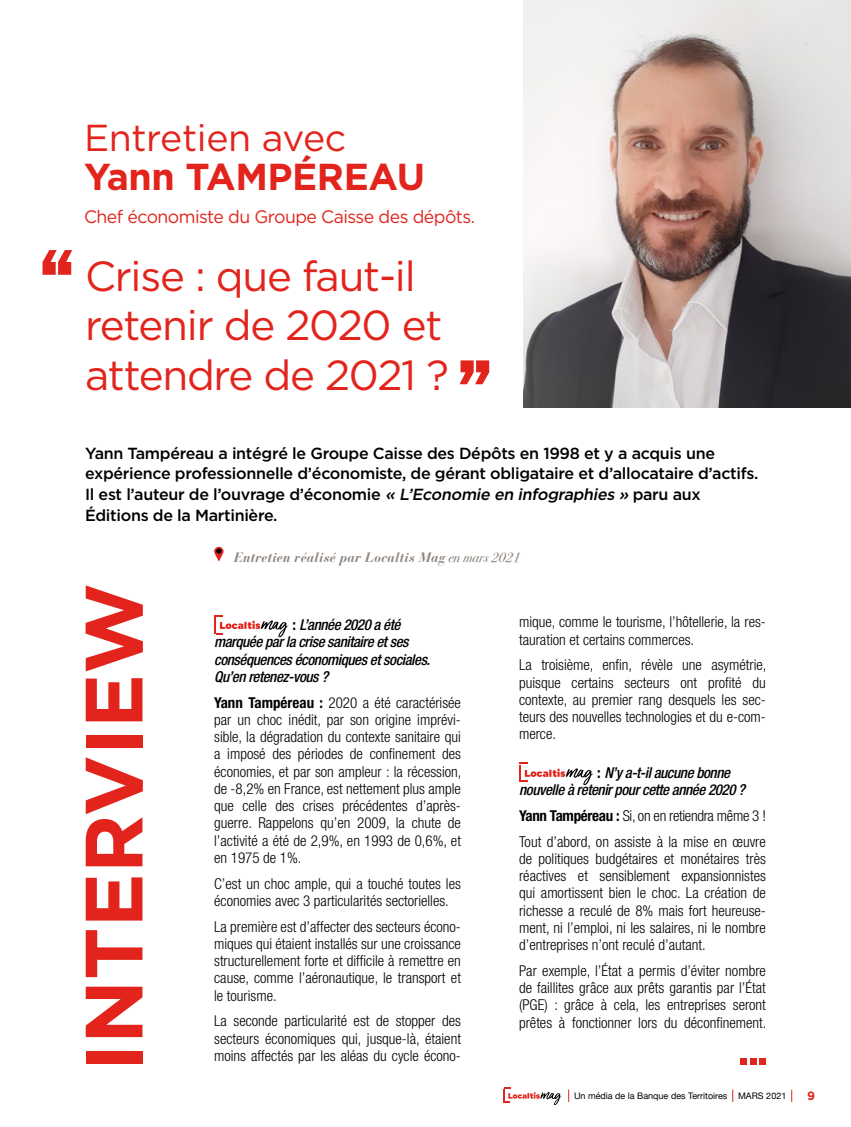
<style>
.page{position:relative;width:851px;height:1127px;background:#fff}
.page>*{position:absolute;margin:0;border:0;box-sizing:border-box;transform-origin:0 0}
.t1{font:700 81px "Gotham HTF";color:#e2241c}
.t2{font:42px/49.5px "Gotham HTF";letter-spacing:-.03em;color:#e2241c}
.t3{font:37.5px "Gotham HTF";letter-spacing:-.01em;color:#e2241c}
.t4{font:700 37.5px "Gotham HTF";letter-spacing:-.01em;color:#e2241c}
.t5{font:18px "Gotham HTF";letter-spacing:-.03em;color:#e2241c}
.t6{font:500 16.05px/20.7px "Gotham HTF";letter-spacing:-.02em;color:#000}
.t7{font:300 condensed 15px/17.2px "Helvetica Neue LT";color:#000;text-align:justify}
.t8{font:italic 500 condensed 15px/17.2px "Helvetica Neue LT";letter-spacing:-.03em;color:#000}
.t9{font:italic 700 13.5px "Bauer Bodoni";letter-spacing:.01em;color:#8c827a}
.t10{font:700 12px "Gotham HTF";color:#e2241c}
.t11{font:9px "Helvetica Neue";color:#000}
.s1{font-style:italic}
.s2{font-family:"Bodoni Svty Two ITCTT";font-weight:400}
.s3{font-weight:700;font-style:normal}
.s4{font-weight:700}
</style>
<div class="page">
<svg style="left:568px;top:1089px;width:1px;height:13px"></svg>
<svg style="left:732px;top:1089px;width:1px;height:13px"></svg>
<svg style="left:791px;top:1089px;width:1px;height:13px"></svg>
<svg style="left:504px;top:1087px;width:58px;height:18px"></svg>
<svg style="left:214px;top:547px;width:9px;height:15px"></svg>
<svg style="left:43px;top:250px;width:29px;height:25px"></svg>
<svg style="left:459px;top:360px;width:30px;height:24px"></svg>
<img style="left:523px;top:0;width:327px;height:407px">
<svg style="left:214px;top:615px;width:75px;height:22px"></svg>
<svg style="left:519px;top:763px;width:74px;height:22px"></svg>
<div style="left:740px;top:1058px;width:7px;height:6px;background:#e2241c"></div>
<svg style="left:750px;top:1058px;width:15px;height:6px"></svg>
<h3 class="t3" style="left:84px;top:117px;width:264px">Entretien avec</h3>
<h3 class="t4" style="left:84px;top:155px;width:342px">Yann TAMPÉREAU</h3>
<p class="t5" style="left:84px;top:207px;width:392px">Chef économiste du Groupe Caisse des dépôts.</p>
<h2 class="t2" style="left:85px;top:250px;width:365px">Crise : que faut-il retenir de 2020 et attendre de 2021 ?</h2>
<p class="t6" style="left:85px;top:442px;width:674px">Yann Tampéreau a intégré le Groupe Caisse des Dépôts en 1998 et y a acquis une expérience professionnelle d’économiste, de gérant obligataire et d’allocataire d’actifs.<br>Il est l’auteur de l’ouvrage d’économie <span class="s1">« L’Economie en infographies »</span> paru aux Éditions de la Martinière.</p>
<h1 class="t1" style="left:67px;top:1071px;width:490px;rotate:-90deg">INTERVIEW</h1>
<p class="t9" style="left:234px;top:549px;width:287px">Entretien réalisé par Localtis Mag <span class="s2">en mars 2021</span></p>
<p class="t8" style="left:214px;top:616px;width:217px;text-indent:78px"><span class="s3">:</span> L’année 2020 a été marquée par la crise sanitaire et ses conséquences économiques et sociales.<br>Qu’en retenez-vous ?</p>
<p class="t7" style="left:214px;top:693px;width:249px"><span class="s4">Yann Tampéreau :</span> 2020 a été caractérisée par un choc inédit, par son origine imprévi&shy;sible, la dégradation du contexte sanitaire qui a imposé des périodes de confinement des économies, et par son ampleur : la récession, de -8,2% en France, est nettement plus ample que celle des crises précédentes d’après&shy;guerre. Rappelons qu’en 2009, la chute de l’activité a été de 2,9%, en 1993 de 0,6%, et en 1975 de 1%.</p>
<p class="t7" style="left:214px;top:874px;width:248px">C’est un choc ample, qui a touché toutes les économies avec 3 particularités sectorielles.</p>
<p class="t7" style="left:214px;top:917px;width:248px">La première est d’affecter des secteurs écono&shy;miques qui étaient installés sur une croissance structurellement forte et difficile à remettre en cause, comme l’aéronautique, le transport et le tourisme.</p>
<p class="t7" style="left:214px;top:1012px;width:248px">La seconde particularité est de stopper des secteurs économiques qui, jusque-là, étaient moins affectés par les aléas du cycle écono-</p>
<p class="t7" style="left:519px;top:613px;width:248px">mique, comme le tourisme, l’hôtellerie, la res&shy;tauration et certains commerces.</p>
<p class="t7" style="left:519px;top:656px;width:249px">La troisième, enfin, révèle une asymétrie, puisque certains secteurs ont profité du contexte, au premier rang desquels les sec&shy;teurs des nouvelles technologies et du e-com&shy;merce.</p>
<p class="t8" style="left:519px;top:764px;width:227px;text-indent:78px"><span class="s3">:</span> N’y a-t-il aucune bonne nouvelle à retenir pour cette année 2020 ?</p>
<p class="t7" style="left:519px;top:803px;width:248px;line-height:25.8px"><span class="s4">Yann Tampéreau :</span> Si, on en retiendra même 3 !<br>Tout d’abord, on assiste à la mise en œuvre</p>
<p class="t7" style="left:519px;top:850px;width:248px">de politiques budgétaires et monétaires très réactives et sensiblement expansionnistes qui amortissent bien le choc. La création de richesse a reculé de 8% mais fort heureuse&shy;ment, ni l’emploi, ni les salaires, ni le nombre d’entreprises n’ont reculé d’autant.</p>
<p class="t7" style="left:519px;top:962px;width:249px">Par exemple, l’État a permis d’éviter nombre de faillites grâce aux prêts garantis par l’État (PGE) : grâce à cela, les entreprises seront prêtes à fonctionner lors du déconfinement.</p>
<p class="t11" style="left:574px;top:1089px;width:214px">Un média de la Banque des Territoires MARS 2021</p>
<p class="t10" style="left:807px;top:1088px;width:9px">9</p>
</div>
